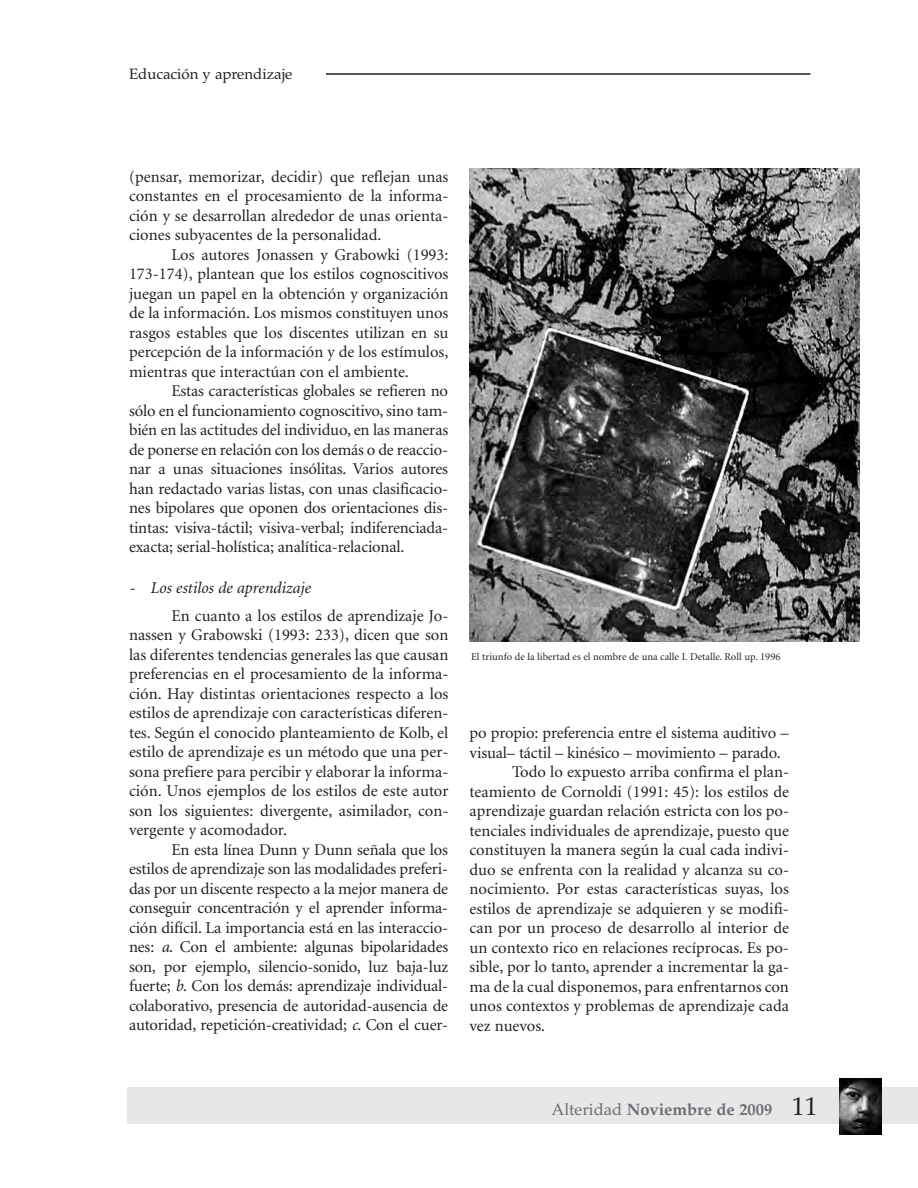
<style>
.page{position:relative;width:918px;height:1188px;background:#fff}
.page>*{position:absolute;margin:0;border:0;box-sizing:border-box;transform-origin:0 0}
.t1{font:16.5px/19.5px "Minion";color:#231f20;text-align:justify}
.t2{font:700 16.5px "Palatino";color:#6c6d70}
.t3{font:italic 16.5px "Minion";color:#231f20}
.t4{font:15px "Palatino";color:#231f20}
.t5{font:10.5px "Minion";color:#231f20}
.s1{font-style:italic}
.s2{font-weight:400}
.s3{font-weight:400;font-size:25.5px;color:#231f20}
</style>
<div class="page">
<div style="left:128px;top:1087px;width:790px;height:37px;background:#e6e7e9"></div>
<hr style="left:317px;top:73px;width:493px;height:2px;background:#231f20">
<div style="left:128px;top:64px;width:198px;height:23px;background:#fff"></div>
<img style="left:839px;top:1078px;width:43px;height:56px">
<img style="left:470px;top:168px;width:390px;height:474px">
<p class="t4" style="left:129px;top:65px;width:165px">Educación y aprendizaje</p>
<p class="t1" style="left:129px;top:168px;width:321px">(pensar, memorizar, decidir) que reflejan unas constantes en el procesamiento de la informa&shy;ción y se desarrollan alrededor de unas orienta&shy;ciones subyacentes de la personalidad.</p>
<p class="t1" style="left:129px;top:246px;width:321px;text-indent:43px">Los autores Jonassen y Grabowki (1993:<br>173-174), plantean que los estilos cognoscitivos juegan un papel en la obtención y organización de la información. Los mismos constituyen unos rasgos estables que los discentes utilizan en su percepción de la información y de los estímulos, mientras que interactúan con el ambiente.</p>
<p class="t1" style="left:129px;top:382px;width:321px;text-indent:43px">Estas características globales se refieren no sólo en el funcionamiento cognoscitivo, sino tam&shy;bién en las actitudes del individuo, en las maneras de ponerse en relación con los demás o de reaccio&shy;nar a unas situaciones insólitas. Varios autores han redactado varias listas, con unas clasificacio&shy;nes bipolares que oponen dos orientaciones dis&shy;tintas: visiva-táctil; visiva-verbal; indiferenciada&shy;exacta; serial-holística; analítica-relacional.</p>
<p class="t3" style="left:129px;top:581px;width:183px">- Los estilos de aprendizaje</p>
<p class="t1" style="left:129px;top:607px;width:321px;text-indent:43px">En cuanto a los estilos de aprendizaje Jo&shy;nassen y Grabowski (1993: 233), dicen que son las diferentes tendencias generales las que causan preferencias en el procesamiento de la informa&shy;ción. Hay distintas orientaciones respecto a los estilos de aprendizaje con características diferen&shy;tes. Según el conocido planteamiento de Kolb, el estilo de aprendizaje es un método que una per&shy;sona prefiere para percibir y elaborar la informa&shy;ción. Unos ejemplos de los estilos de este autor son los siguientes: divergente, asimilador, con&shy;vergente y acomodador.</p>
<p class="t1" style="left:129px;top:841px;width:321px;text-indent:43px">En esta línea Dunn y Dunn señala que los estilos de aprendizaje son las modalidades preferi&shy;das por un discente respecto a la mejor manera de conseguir concentración y el aprender informa&shy;ción difícil. La importancia está en las interaccio&shy;nes: <span class="s1">a</span>. Con el ambiente: algunas bipolaridades son, por ejemplo, silencio-sonido, luz baja-luz fuerte; <span class="s1">b</span>. Con los demás: aprendizaje individual&shy;colaborativo, presencia de autoridad-ausencia de autoridad, repetición-creatividad; <span class="s1">c</span>. Con el cuer-</p>
<p class="t5" style="left:471px;top:653px;width:311px">El triunfo de la libertad es el nombre de una calle I. Detalle. Roll up. 1996</p>
<p class="t1" style="left:470px;top:725px;width:321px">po propio: preferencia entre el sistema auditivo –</p>
<p class="t1" style="left:470px;top:744px;width:313px">visual– táctil – kinésico – movimiento – parado.</p>
<p class="t1" style="left:512px;top:764px;width:278px">Todo lo expuesto arriba confirma el plan-</p>
<p class="t1" style="left:470px;top:783px;width:321px">teamiento de Cornoldi (1991: 45): los estilos de</p>
<p class="t1" style="left:470px;top:803px;width:321px">aprendizaje guardan relación estricta con los po-</p>
<p class="t1" style="left:470px;top:822px;width:321px">tenciales individuales de aprendizaje, puesto que</p>
<p class="t1" style="left:470px;top:842px;width:321px">constituyen la manera según la cual cada indivi-</p>
<p class="t1" style="left:470px;top:861px;width:321px">duo se enfrenta con la realidad y alcanza su co-</p>
<p class="t1" style="left:470px;top:881px;width:321px">nocimiento. Por estas características suyas, los</p>
<p class="t1" style="left:470px;top:900px;width:321px">estilos de aprendizaje se adquieren y se modifi-</p>
<p class="t1" style="left:470px;top:920px;width:321px">can por un proceso de desarrollo al interior de</p>
<p class="t1" style="left:470px;top:939px;width:321px">un contexto rico en relaciones recíprocas. Es po-</p>
<p class="t1" style="left:470px;top:959px;width:321px">sible, por lo tanto, aprender a incrementar la ga-</p>
<p class="t1" style="left:470px;top:978px;width:321px">ma de la cual disponemos, para enfrentarnos con</p>
<p class="t1" style="left:470px;top:998px;width:321px">unos contextos y problemas de aprendizaje cada</p>
<p class="t1" style="left:470px;top:1017px;width:77px">vez nuevos.</p>
<p class="t2" style="left:552px;top:1100px;width:267px"><span class="s2">Alteridad</span> Noviembre de 2009 <span class="s3">11</span></p>
</div>
